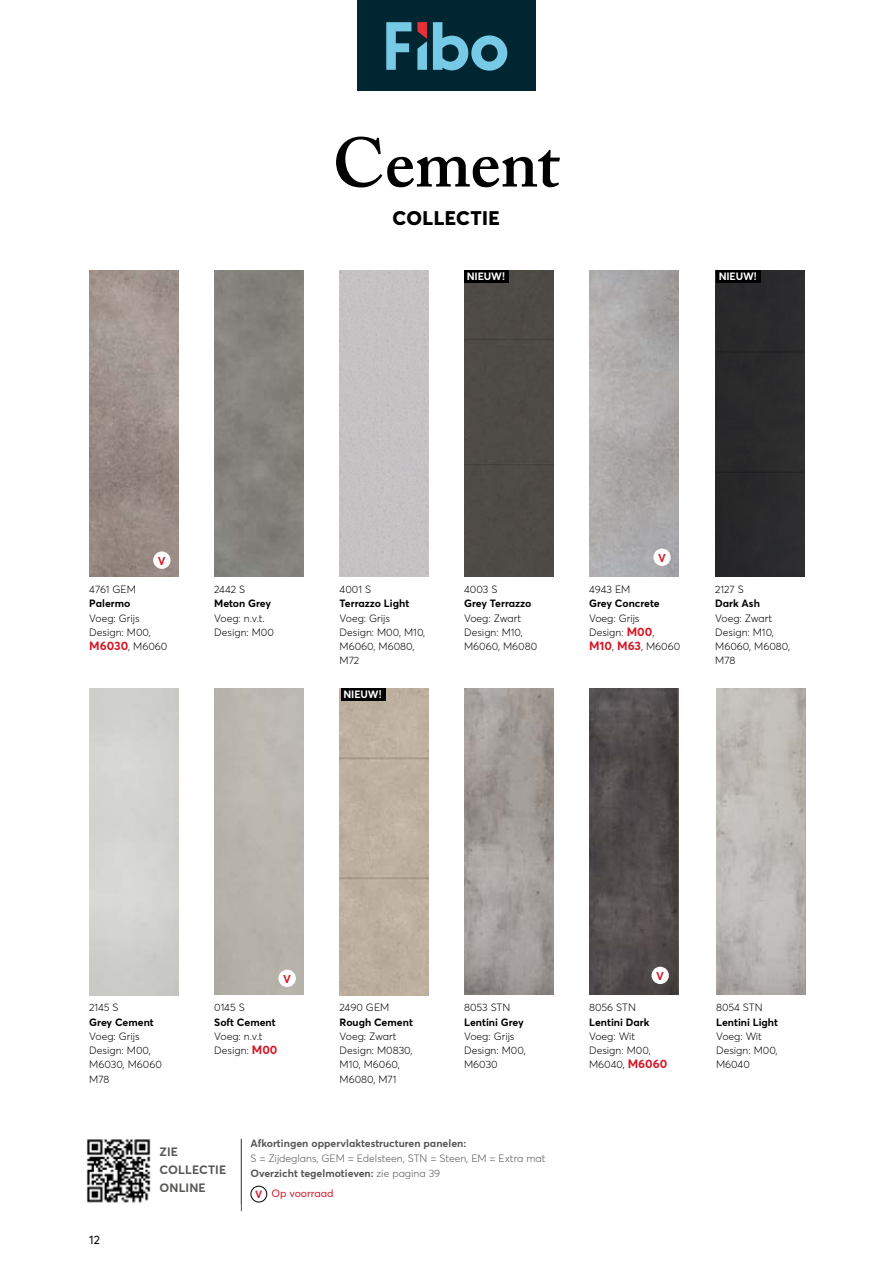
<style>
.page{position:relative;width:893px;height:1263px;background:#fff}
.page>*{position:absolute;margin:0;border:0;box-sizing:border-box;transform-origin:0 0}
.t1{font:600 69px "Adobe Caslon Pro";letter-spacing:-.005em;color:#000}
.t2{font:800 19.5px "Averta Std";letter-spacing:.02em;color:#000}
.t3{font:700 12px/18px "Averta Std";letter-spacing:.01em;color:#575756}
.t4{font:12px "Averta Std";color:#000}
.t5{font:700 11.25px "Averta Std";color:#d51726}
.t6{font:300 10.5px/14.2px "Averta Std";color:#000}
.t7{font:700 10.5px "Averta Std";color:#000}
.t8{font:300 10.5px/15px "Averta Std";color:#575756}
.t9{font:700 10.5px "Averta Std";color:#575756}
.t10{font:700 10.5px "Averta Std";letter-spacing:-.01em;color:#fff}
.t11{font:10.5px "Averta Std";color:#d51726}
.s1{font-weight:700;font-size:12px;color:#d51726}
.s2{font-weight:700}
</style>
<div class="page">
<div style="left:357px;top:0;width:179px;height:90px;background:#002731"></div>
<svg style="left:417px;top:22px;width:10px;height:48px"></svg>
<svg style="left:433px;top:22px;width:74px;height:49px"></svg>
<svg style="left:386px;top:22px;width:25px;height:48px"></svg>
<img style="left:89px;top:270px;width:90px;height:307px">
<div style="left:153px;top:551px;width:18px;height:18px;background:#fff;border-radius:50%"></div>
<img style="left:86px;top:1139px;width:65px;height:64px">
<hr style="left:241px;top:1139px;width:1px;height:72px;background:#575756">
<div style="left:251px;top:1186px;width:16px;height:16px;border:1px solid #000;border-radius:50%"></div>
<div style="left:341px;top:688px;width:45px;height:13px;background:#000"></div>
<div style="left:715px;top:270px;width:90px;height:307px;background:#2a2a2b"></div>
<div style="left:716px;top:270px;width:45px;height:13px;background:#000"></div>
<div style="left:464px;top:270px;width:90px;height:307px;background:#4e4b46"></div>
<img style="left:716px;top:688px;width:90px;height:307px">
<img style="left:589px;top:688px;width:90px;height:307px">
<div style="left:651px;top:967px;width:18px;height:17px;background:#fff;border-radius:50%"></div>
<img style="left:464px;top:688px;width:90px;height:307px">
<div style="left:464px;top:270px;width:45px;height:13px;background:#000"></div>
<h1 class="t1" style="left:332px;top:122px;width:229px">Cement</h1>
<h2 class="t2" style="left:392px;top:206px;width:109px">COLLECTIE</h2>
<p class="t10" style="left:467px;top:270px;width:40px">NIEUW!</p>
<p class="t10" style="left:719px;top:270px;width:40px">NIEUW!</p>
<p class="t5" style="left:158px;top:554px;width:9px">V</p>
<p class="t5" style="left:658px;top:551px;width:9px">V</p>
<p class="t6" style="left:89px;top:582px;width:48px">4761 GEM</p>
<p class="t7" style="left:89px;top:597px;width:43px">Palermo</p>
<p class="t6" style="left:89px;top:611px;width:80px">Voeg: Grijs<br>Design: M00,<br><span class="s1">M6030</span>, M6060</p>
<p class="t6" style="left:214px;top:582px;width:32px">2442 S</p>
<p class="t7" style="left:214px;top:597px;width:58px">Meton Grey</p>
<p class="t6" style="left:214px;top:611px;width:61px">Voeg: n.v.t.<br>Design: M00</p>
<p class="t6" style="left:340px;top:582px;width:33px">4001 S</p>
<p class="t7" style="left:340px;top:597px;width:71px">Terrazzo Light</p>
<p class="t6" style="left:340px;top:611px;width:87px">Voeg: Grijs<br>Design: M00, M10,<br>M6060, M6080,<br>M72</p>
<p class="t10" style="left:343px;top:688px;width:40px">NIEUW!</p>
<p class="t6" style="left:464px;top:582px;width:35px">4003 S</p>
<p class="t7" style="left:464px;top:597px;width:69px">Grey Terrazzo</p>
<p class="t6" style="left:464px;top:611px;width:75px">Voeg: Zwart<br>Design: M10,<br>M6060, M6080</p>
<p class="t6" style="left:589px;top:582px;width:43px">4943 EM</p>
<p class="t7" style="left:589px;top:597px;width:72px">Grey Concrete</p>
<p class="t6" style="left:589px;top:611px;width:93px">Voeg: Grijs<br>Design: <span class="s1">M00</span>,<br><span class="s1">M10</span>, <span class="s1">M63</span>, M6060</p>
<p class="t6" style="left:715px;top:582px;width:30px">2127 S</p>
<p class="t7" style="left:715px;top:597px;width:46px">Dark Ash</p>
<p class="t6" style="left:715px;top:611px;width:76px">Voeg: Zwart<br>Design: M10,<br>M6060, M6080,<br>M78</p>
<p class="t6" style="left:89px;top:1000px;width:31px">2145 S</p>
<p class="t7" style="left:89px;top:1015px;width:66px">Grey Cement</p>
<p class="t6" style="left:89px;top:1029px;width:74px">Voeg: Grijs<br>Design: M00,<br>M6030, M6060<br>M78</p>
<p class="t5" style="left:283px;top:972px;width:9px">V</p>
<p class="t6" style="left:214px;top:1000px;width:32px">0145 S</p>
<p class="t7" style="left:214px;top:1015px;width:63px">Soft Cement</p>
<p class="t6" style="left:214px;top:1029px;width:65px">Voeg: n.v.t<br>Design: <span class="s1">M00</span></p>
<p class="t6" style="left:340px;top:1000px;width:51px">2490 GEM</p>
<p class="t7" style="left:340px;top:1015px;width:75px">Rough Cement</p>
<p class="t6" style="left:340px;top:1029px;width:75px">Voeg: Zwart<br>Design: M0830,<br>M10, M6060,<br>M6080, M71</p>
<p class="t6" style="left:464px;top:1000px;width:48px">8053 STN</p>
<p class="t7" style="left:464px;top:1015px;width:61px">Lentini Grey</p>
<p class="t6" style="left:464px;top:1029px;width:63px">Voeg: Grijs<br>Design: M00,<br>M6030</p>
<p class="t4" style="left:89px;top:1232px;width:12px">12</p>
<p class="t3" style="left:160px;top:1142px;width:68px">ZIE<br>COLLECTIE<br>ONLINE</p>
<p class="t9" style="left:250px;top:1136px;width:217px">Afkortingen oppervlaktestructuren panelen:</p>
<p class="t8" style="left:250px;top:1151px;width:297px">S = Zijdeglans, GEM = Edelsteen, STN = Steen, EM = Extra mat<br><span class="s2">Overzicht tegelmotieven:</span> zie pagina 39</p>
<p class="t11" style="left:255px;top:1187px;width:80px"><sub>V</sub> Op voorraad</p>
<p class="t5" style="left:656px;top:969px;width:9px">V</p>
<p class="t6" style="left:589px;top:1000px;width:48px">8056 STN</p>
<p class="t7" style="left:589px;top:1015px;width:62px">Lentini Dark</p>
<p class="t6" style="left:589px;top:1029px;width:80px">Voeg: Wit<br>Design: M00,<br>M6040, <span class="s1">M6060</span></p>
<p class="t6" style="left:716px;top:1000px;width:48px">8054 STN</p>
<p class="t7" style="left:716px;top:1015px;width:64px">Lentini Light</p>
<p class="t6" style="left:716px;top:1029px;width:63px">Voeg: Wit<br>Design: M00,<br>M6040</p>
</div>
